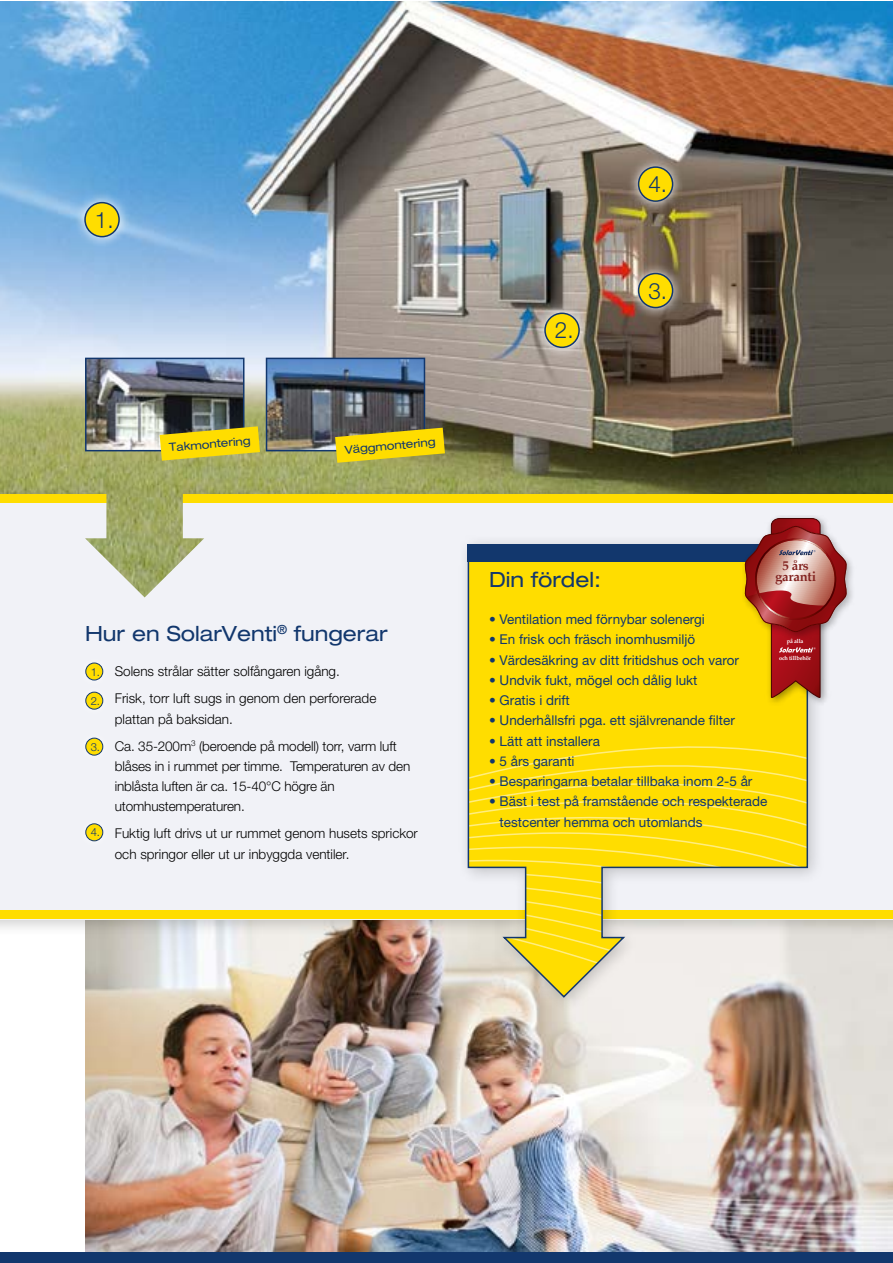
<style>
.page{position:relative;width:893px;height:1263px;background:#fff}
.page>*{position:absolute;margin:0;border:0;box-sizing:border-box;transform-origin:0 0}
.t1{font:300 22.5px "Helvetica Neue";color:#12376d}
.t2{font:expanded 21px "Helvetica Neue";color:#12376d}
.t3{font:13.5px/20.2px "Helvetica Neue";color:#12376d}
.t4{font:300 13.5px/20.2px "Helvetica Neue";color:#000}
.t5{font:700 13.2px/11.4px "Palatino";letter-spacing:-.02em;color:#832320;text-align:center}
.t6{font:expanded 11.25px "Helvetica Neue";color:#12376d}
.t7{font:300 11.25px "Helvetica Neue";color:#12376d}
.t8{font:700 5.7px "Palatino";letter-spacing:-.02em;color:#fff}
</style>
<div class="page">
<img style="left:86px;top:936px;width:806px;height:316px">
<img style="left:0;top:1px;width:892px;height:482px">
<div style="left:0;top:483px;width:892px;height:453px;background:#000;opacity:.2"></div>
<div style="left:0;top:494px;width:892px;height:425px;background:#f1f2f7"></div>
<div style="left:0;top:911px;width:892px;height:8px;background:#fd0"></div>
<div style="left:0;top:494px;width:892px;height:8px;background:#fd0"></div>
<div style="left:78px;top:655px;width:33px;height:33px;background:#fff;opacity:.75"></div>
<div style="left:86px;top:663px;width:17px;height:17px;background:#fd0;border-radius:50%"></div>
<div style="left:85px;top:663px;width:18px;height:17px;border:1px solid #12376d;border-radius:50%"></div>
<div style="left:78px;top:684px;width:33px;height:33px;background:#f1f2f7"></div>
<div style="left:86px;top:692px;width:17px;height:17px;background:#fd0;border-radius:50%"></div>
<div style="left:85px;top:692px;width:18px;height:17px;border:1px solid #12376d;border-radius:50%"></div>
<div style="left:78px;top:730px;width:33px;height:33px;background:#fff;opacity:.75"></div>
<div style="left:86px;top:738px;width:17px;height:17px;background:#fd0;border-radius:50%"></div>
<div style="left:85px;top:738px;width:18px;height:17px;border:1px solid #12376d;border-radius:50%"></div>
<div style="left:86px;top:824px;width:17px;height:17px;background:#fd0;border-radius:50%"></div>
<div style="left:85px;top:823px;width:18px;height:18px;border:1px solid #12376d;border-radius:50%"></div>
<svg style="left:73px;top:191px;width:58px;height:58px;background:#86b7e2"></svg>
<div style="left:85px;top:203px;width:34px;height:34px;background:#fd0;border-radius:50%"></div>
<div style="left:84px;top:202px;width:36px;height:35px;border:2px solid #12376d;border-radius:50%"></div>
<svg style="left:533px;top:301px;width:58px;height:58px;background:#9d958c"></svg>
<div style="left:545px;top:313px;width:34px;height:34px;background:#fd0;border-radius:50%"></div>
<div style="left:544px;top:313px;width:36px;height:35px;border:2px solid #12376d;border-radius:50%"></div>
<svg style="left:627px;top:262px;width:57px;height:57px;background:#8d7667"></svg>
<div style="left:639px;top:274px;width:34px;height:34px;background:#fd0;border-radius:50%"></div>
<div style="left:638px;top:273px;width:35px;height:35px;border:2px solid #12376d;border-radius:50%"></div>
<svg style="left:627px;top:155px;width:57px;height:58px;background:#8b7e6c"></svg>
<div style="left:639px;top:167px;width:34px;height:34px;background:#fd0;border-radius:50%"></div>
<div style="left:638px;top:166px;width:35px;height:36px;border:2px solid #12376d;border-radius:50%"></div>
<img style="left:269px;top:361px;width:153px;height:87px">
<div style="left:266px;top:358px;width:159px;height:93px;border:2px solid #12376d"></div>
<div style="left:0;top:1252px;width:892px;height:11px;background:#12376d"></div>
<div style="left:456px;top:533px;width:369px;height:480px;background:#000;opacity:.2"></div>
<svg style="left:467px;top:543px;width:342px;height:456px;background:#f5dc3c"></svg>
<div style="left:468px;top:544px;width:340px;height:17px;background:#12376d"></div>
<img style="left:85px;top:452px;width:119px;height:145px">
<svg style="left:335px;top:428px;width:110px;height:35px;background:#d9c117"></svg>
<img style="left:88px;top:361px;width:153px;height:87px">
<div style="left:85px;top:358px;width:159px;height:93px;border:2px solid #12376d"></div>
<svg style="left:160px;top:426px;width:100px;height:35px;background:#dcc51b"></svg>
<img style="left:764px;top:516px;width:61px;height:189px">
<img style="left:743px;top:533px;width:109px;height:111px">
<svg style="left:744px;top:518px;width:104px;height:183px"></svg>
<h1 class="t1" style="left:95px;top:206px;width:20px">1.</h1>
<p class="t6" style="left:169px;top:441px;width:83px;rotate:-5deg">Takmontering</p>
<p class="t6" style="left:344px;top:443px;width:93px;rotate:-5deg">Väggmontering</p>
<h2 class="t2" style="left:85px;top:621px;width:304px">Hur en SolarVenti<sup>®</sup> fungerar</h2>
<p class="t4" style="left:115px;top:658px;width:263px;line-height:27px">Solens strålar sätter solfångaren igång.<br>Frisk, torr luft sugs in genom den perforerade</p>
<p class="t4" style="left:115px;top:705px;width:283px;line-height:27px">plattan på baksidan.<br>Ca. 35-200m<sup>3</sup> (beroende på modell) torr, varm luft</p>
<p class="t4" style="left:115px;top:756px;width:297px">blåses in i rummet per timme. Temperaturen av den inblåsta luften är ca. 15-40°C högre än utomhustemperaturen.</p>
<p class="t4" style="left:115px;top:823px;width:305px">Fuktig luft drivs ut ur rummet genom husets sprickor och springor eller ut ur inbyggda ventiler.</p>
<p class="t7" style="left:91px;top:665px;width:11px">1.</p>
<p class="t7" style="left:91px;top:694px;width:11px">2.</p>
<p class="t7" style="left:91px;top:740px;width:11px">3.</p>
<p class="t7" style="left:91px;top:825px;width:11px">4.</p>
<h1 class="t1" style="left:555px;top:317px;width:20px">2.</h1>
<h1 class="t1" style="left:648px;top:170px;width:20px">4.</h1>
<h1 class="t1" style="left:648px;top:277px;width:20px">3.</h1>
<h2 class="t2" style="left:489px;top:567px;width:113px">Din fördel:</h2>
<p class="t3" style="left:489px;top:609px;width:217px">• Ventilation med förnybar solenergi</p>
<p class="t3" style="left:489px;top:629px;width:208px">• En frisk och fräsch inomhusmiljö</p>
<p class="t3" style="left:489px;top:649px;width:251px">• Värdesäkring av ditt fritidshus och varor</p>
<p class="t3" style="left:489px;top:670px;width:210px">• Undvik fukt, mögel och dålig lukt</p>
<p class="t3" style="left:489px;top:690px;width:82px">• Gratis i drift</p>
<p class="t3" style="left:489px;top:710px;width:247px">• Underhållsfri pga. ett självrenande filter</p>
<p class="t3" style="left:489px;top:730px;width:112px">• Lätt att installera</p>
<p class="t3" style="left:489px;top:751px;width:87px">• 5 års garanti</p>
<p class="t3" style="left:489px;top:771px;width:265px">• Besparingarna betalar tillbaka inom 2-5 år</p>
<p class="t3" style="left:500px;top:791px;width:269px;text-indent:-11px">• Bäst i test på framstående och respekterade testcenter hemma och utomlands</p>
<p class="t5" style="left:775px;top:560px;width:42px">5 års garanti</p>
<p class="t8" style="left:787px;top:638px;width:18px">på alla</p>
<p class="t8" style="left:779px;top:656px;width:34px">och tillbehör</p>
</div>
